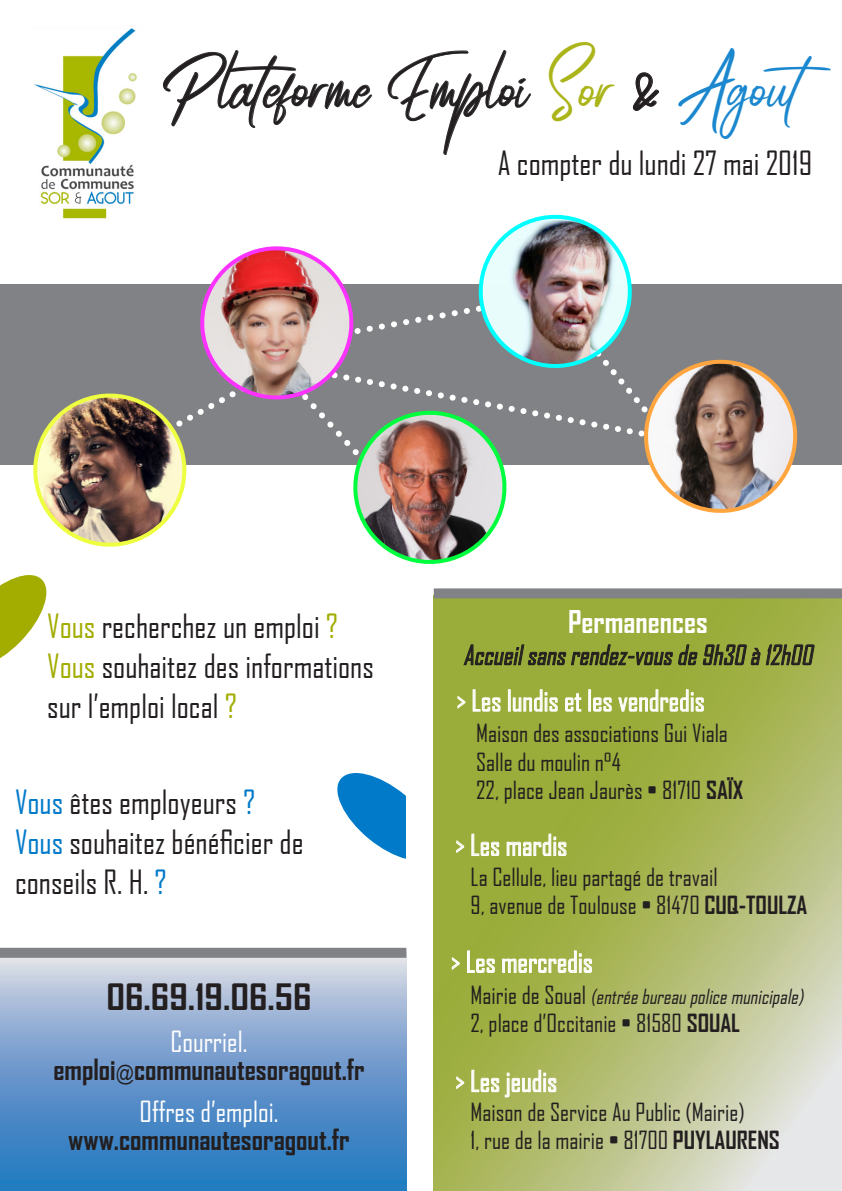
<style>
.page{position:relative;width:842px;height:1191px;background:#fff}
.page>*{position:absolute;margin:0;border:0;box-sizing:border-box;transform-origin:0 0}
.t1{font:50px "Radicalis";color:#231f20;scale:.95 1}
.t2{font:700 34.8px "Agency FB";color:#231f20;scale:1.15 1}
.t3{font:32px "Agency FB";color:#231f20}
.t4{font:700 30px "Agency FB";color:#fff}
.t5{font:700 28px/28px "Agency FB";color:#231f20;text-align:center}
.t6{font:28px "Agency FB";color:#fff}
.t7{font:italic 26px "Agency FB";color:#231f20}
.t8{font:24px/28px "Agency FB";color:#231f20}
.t9{font:italic 20px "Agency FB";color:#231f20}
.s1{color:#abb51a}
.s2{color:#1a87ce}
.s3{color:#a2ad00}
.s4{color:#007ac9}
.s5{font-weight:400;color:#fff}
.s6{font-family:"Arial";font-weight:400;font-size:20.8px}
.s7{font-weight:700}
.s8{font-style:normal;font-size:24px}
</style>
<div class="page">
<svg style="left:0;top:957px;width:406px;height:234px;background:#719ecd"></svg>
<div style="left:0;top:284px;width:842px;height:180px;background:#808285"></div>
<div style="left:0;top:947px;width:406px;height:10px;background:#808285"></div>
<svg style="left:337px;top:773px;width:69px;height:86px"></svg>
<svg style="left:434px;top:598px;width:408px;height:593px;background:#afbb6a"></svg>
<img style="left:34px;top:28px;width:103px;height:181px">
<svg style="left:163px;top:50px;width:209px;height:78px"></svg>
<svg style="left:387px;top:50px;width:144px;height:105px"></svg>
<svg style="left:633px;top:72px;width:26px;height:39px"></svg>
<svg style="left:456px;top:840px;width:9px;height:13px"></svg>
<svg style="left:471px;top:833px;width:28px;height:23px"></svg>
<svg style="left:506px;top:833px;width:60px;height:23px"></svg>
<svg style="left:452px;top:957px;width:8px;height:13px"></svg>
<svg style="left:467px;top:950px;width:28px;height:23px"></svg>
<svg style="left:502px;top:950px;width:90px;height:23px;background:#bbc679"></svg>
<svg style="left:456px;top:1076px;width:9px;height:13px"></svg>
<svg style="left:471px;top:1069px;width:28px;height:23px"></svg>
<svg style="left:505px;top:1069px;width:51px;height:28px"></svg>
<img style="left:0;top:209px;width:814px;height:466px">
<svg style="left:457px;top:696px;width:9px;height:13px"></svg>
<svg style="left:473px;top:689px;width:28px;height:23px"></svg>
<div style="left:508px;top:689px;width:3px;height:22px;border:1px solid #fff"></div>
<svg style="left:513px;top:689px;width:45px;height:23px"></svg>
<svg style="left:565px;top:693px;width:16px;height:19px"></svg>
<div style="left:588px;top:689px;width:3px;height:22px;border:1px solid #fff"></div>
<svg style="left:593px;top:697px;width:19px;height:15px"></svg>
<svg style="left:618px;top:689px;width:86px;height:23px;background:#b8c474"></svg>
<div style="left:434px;top:588px;width:408px;height:10px;background:#808285"></div>
<p class="t1" style="left:173px;top:76px;width:723px">Plateforme Emploi <span class="s1">Sor</span> &amp; <span class="s2">Agout</span></p>
<p class="t3" style="left:498px;top:143px;width:316px">A compter du lundi 27 mai 2019</p>
<p class="t3" style="left:47px;top:606px;width:292px"><span class="s3">Vous</span> recherchez un emploi <span class="s3">?</span></p>
<p class="t3" style="left:47px;top:646px;width:328px"><span class="s3">Vous</span> souhaitez des informations</p>
<p class="t3" style="left:47px;top:686px;width:191px">sur l’emploi local <span class="s3">?</span></p>
<p class="t3" style="left:15px;top:783px;width:242px"><span class="s4">Vous</span> êtes employeurs <span class="s4">?</span></p>
<p class="t3" style="left:15px;top:823px;width:290px"><span class="s4">Vous</span> souhaitez bénéficier de</p>
<p class="t3" style="left:15px;top:863px;width:153px">conseils R. H. <span class="s4">?</span></p>
<p class="t2" style="left:106px;top:975px;width:180px">06.69.19.06.56</p>
<p class="t5" style="left:53px;top:1027px;width:313px"><span class="s5">Courriel. </span>emploi<span class="s6">@</span>communautesoragout.fr</p>
<p class="t5" style="left:68px;top:1096px;width:283px"><span class="s5">Offres d’emploi. </span>www.communautesoragout.fr</p>
<p class="t4" style="left:568px;top:603px;width:141px">Permanences</p>
<p class="t7" style="left:463px;top:639px;width:356px">Accueilsansrendez-vousde9h30 à12h00</p>
<p class="t6" style="left:456px;top:683px;width:250px">&gt; Les lundis et les vendredis</p>
<p class="t8" style="left:476px;top:719px;width:269px">Maison des associations Gui Viala<br>Salle du moulin n°4<br>22, place Jean Jaurès • 81710 <span class="s7">SAÏX</span></p>
<p class="t6" style="left:455px;top:828px;width:114px">&gt; Les mardis</p>
<p class="t8" style="left:471px;top:862px;width:338px">La Cellule, lieu partagé de travail<br>9, avenue de Toulouse • 81470 <span class="s7">CUQ-TOULZA</span></p>
<p class="t6" style="left:451px;top:945px;width:144px">&gt; Les mercredis</p>
<p class="t9" style="left:471px;top:984px;width:338px"><span class="s8">M a i r i e d e S o u a l</span> (entréebureaupolicemunicipale)</p>
<p class="t8" style="left:471px;top:1008px;width:271px">2, place d’Occitanie • 81580 <span class="s7">SOUAL</span></p>
<p class="t6" style="left:455px;top:1064px;width:104px">&gt; Les jeudis</p>
<p class="t8" style="left:471px;top:1098px;width:276px">Maison de Service Au Public (Mairie)</p>
<p class="t8" style="left:471px;top:1126px;width:311px">1, rue de la mairie • 81700 <span class="s7">PUYLAURENS</span></p>
</div>
